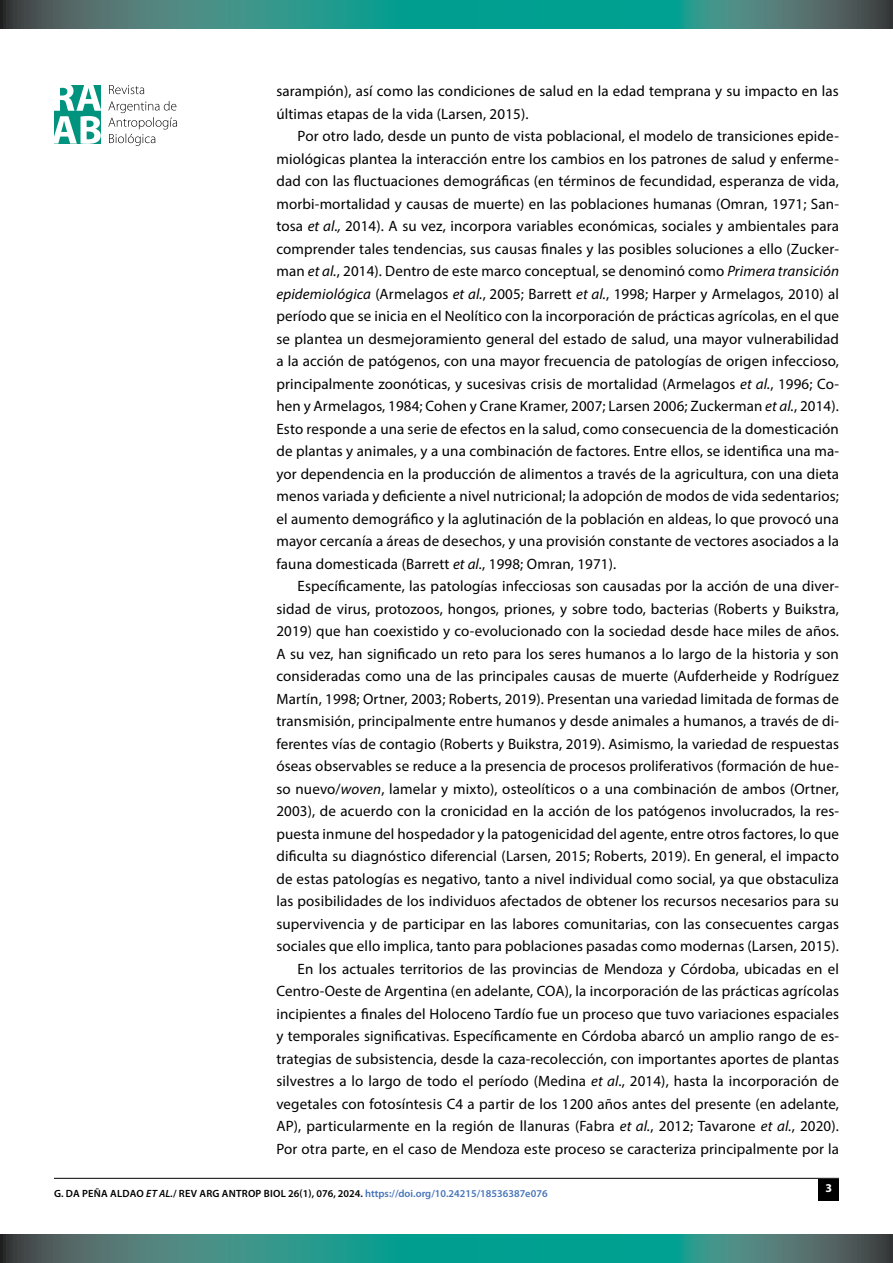
<style>
.page{position:relative;width:893px;height:1263px;background:#fff}
.page>*{position:absolute;margin:0;border:0;box-sizing:border-box;transform-origin:0 0}
.t1{font:15px/22.5px "Myriad Pro";letter-spacing:.01em;color:#000}
.t2{font:700 12px "Myriad Pro";color:#fff}
.t3{font:600 10.5px "Myriad Pro";color:#000}
.s1{font-style:italic}
.s2{color:#4774ba}
</style>
<div class="page">
<hr style="left:54px;top:1178px;width:785px;height:1px;background:#000">
<svg style="left:0;top:0;width:893px;height:28px;background:#2c887f"></svg>
<svg style="left:0;top:1234px;width:893px;height:29px;background:#2c887f"></svg>
<svg style="left:108px;top:101px;width:69px;height:45px"></svg>
<svg style="left:109px;top:85px;width:35px;height:9px"></svg>
<svg style="left:54px;top:85px;width:47px;height:59px"></svg>
<div style="left:819px;top:1179px;width:20px;height:21px;background:#000"></div>
<p class="t1" style="left:276px;top:80px;width:564px">sarampión), así como las condiciones de salud en la edad temprana y su impacto en las últimas etapas de la vida (Larsen, 2015).</p>
<p class="t1" style="left:276px;top:125px;width:564px;text-align:justify;text-indent:21px">Por otro lado, desde un punto de vista poblacional, el modelo de transiciones epide&shy;miológicas plantea la interacción entre los cambios en los patrones de salud y enferme&shy;dad con las fluctuaciones demográficas (en términos de fecundidad, esperanza de vida, morbi-mortalidad y causas de muerte) en las poblaciones humanas (Omran, 1971; San&shy;tosa <span class="s1">et al.,</span> 2014). A su vez, incorpora variables económicas, sociales y ambientales para comprender tales tendencias, sus causas finales y las posibles soluciones a ello (Zucker&shy;man <span class="s1">et al.</span>, 2014). Dentro de este marco conceptual, se denominó como <span class="s1">Primera transición epidemiológica</span> (Armelagos <span class="s1">et al.</span>, 2005; Barrett <span class="s1">et al.</span>, 1998; Harper y Armelagos, 2010) al período que se inicia en el Neolítico con la incorporación de prácticas agrícolas, en el que se plantea un desmejoramiento general del estado de salud, una mayor vulnerabilidad a la acción de patógenos, con una mayor frecuencia de patologías de origen infeccioso, principalmente zoonóticas, y sucesivas crisis de mortalidad (Armelagos <span class="s1">et al.</span>, 1996; Co&shy;hen y Armelagos, 1984; Cohen y Crane Kramer, 2007; Larsen 2006; Zuckerman <span class="s1">et al.</span>, 2014).<br>Esto responde a una serie de efectos en la salud, como consecuencia de la domesticación de plantas y animales, y a una combinación de factores. Entre ellos, se identifica una ma&shy;yor dependencia en la producción de alimentos a través de la agricultura, con una dieta menos variada y deficiente a nivel nutricional; la adopción de modos de vida sedentarios; el aumento demográfico y la aglutinación de la población en aldeas, lo que provocó una mayor cercanía a áreas de desechos, y una provisión constante de vectores asociados a la fauna domesticada (Barrett <span class="s1">et al.</span>, 1998; Omran, 1971).</p>
<p class="t1" style="left:276px;top:575px;width:564px;text-align:right">Específicamente, las patologías infecciosas son causadas por la acción de una diver&shy;sidad de virus, protozoos, hongos, priones, y sobre todo, bacterias (Roberts y Buikstra, 2019) que han coexistido y co-evolucionado con la sociedad desde hace miles de años.<br>A su vez, han significado un reto para los seres humanos a lo largo de la historia y son consideradas como una de las principales causas de muerte (Aufderheide y Rodríguez Martín, 1998; Ortner, 2003; Roberts, 2019). Presentan una variedad limitada de formas de transmisión, principalmente entre humanos y desde animales a humanos, a través de di&shy;ferentes vías de contagio (Roberts y Buikstra, 2019). Asimismo, la variedad de respuestas óseas observables se reduce a la presencia de procesos proliferativos (formación de hue&shy;so nuevo/<span class="s1">woven</span>, lamelar y mixto), osteolíticos o a una combinación de ambos (Ortner, 2003), de acuerdo con la cronicidad en la acción de los patógenos involucrados, la res&shy;puesta inmune del hospedador y la patogenicidad del agente, entre otros factores, lo que dificulta su diagnóstico diferencial (Larsen, 2015; Roberts, 2019). En general, el impacto de estas patologías es negativo, tanto a nivel individual como social, ya que obstaculiza las posibilidades de los individuos afectados de obtener los recursos necesarios para su supervivencia y de participar en las labores comunitarias, con las consecuentes cargas sociales que ello implica, tanto para poblaciones pasadas como modernas (Larsen, 2015).<br>En los actuales territorios de las provincias de Mendoza y Córdoba, ubicadas en el Centro-Oeste de Argentina (en adelante, COA), la incorporación de las prácticas agrícolas incipientes a finales del Holoceno Tardío fue un proceso que tuvo variaciones espaciales y temporales significativas. Específicamente en Córdoba abarcó un amplio rango de es&shy;trategias de subsistencia, desde la caza-recolección, con importantes aportes de plantas silvestres a lo largo de todo el período (Medina <span class="s1">et al</span>., 2014), hasta la incorporación de vegetales con fotosíntesis C4 a partir de los 1200 años antes del presente (en adelante, AP), particularmente en la región de llanuras (Fabra <span class="s1">et al.</span>, 2012; Tavarone <span class="s1">et al.</span>, 2020).<br>Por otra parte, en el caso de Mendoza este proceso se caracteriza principalmente por la</p>
<p class="t3" style="left:54px;top:1187px;width:495px">G. DA PEÑA ALDAO <span class="s1">ET AL.</span>/ REV ARG ANTROP BIOL 26(1), 076, 2024. <span class="s2">https://doi.org/10.24215/18536387e076</span></p>
<p class="t2" style="left:825px;top:1180px;width:8px">3</p>
</div>
